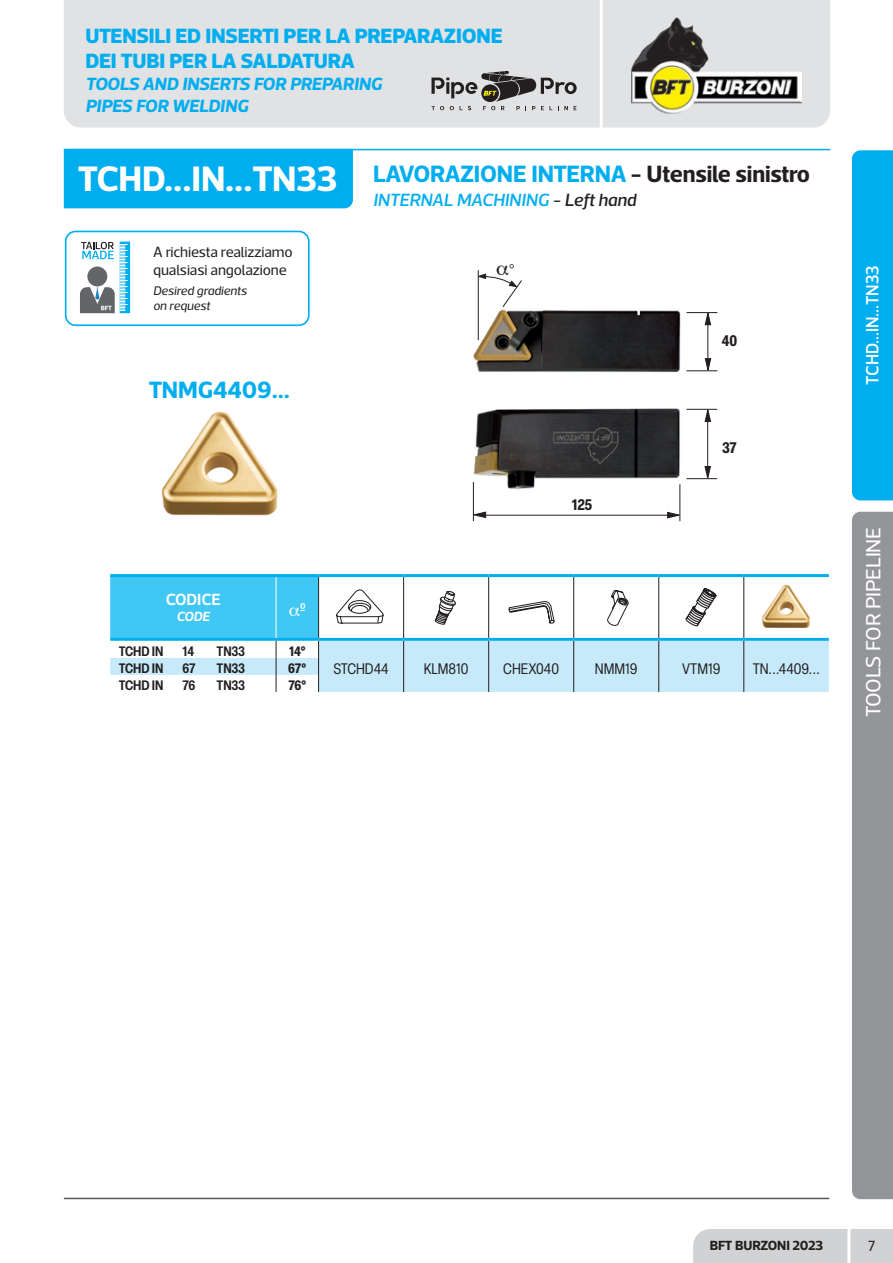
<style>
.page{position:relative;width:893px;height:1263px;background:#fff}
.page>*{position:absolute;margin:0;border:0;box-sizing:border-box;transform-origin:0 0}
.t1{font:700 36px "Acto";letter-spacing:-.015em;color:#fff}
.t2{font:700 24px "Acto";letter-spacing:-.01em;color:#00aeef}
.t3{font:800 21px/25.2px "Acto";letter-spacing:-.01em;color:#00aeef}
.t4{font:21px "Acto";letter-spacing:-.01em;color:#fff}
.t5{font:italic 700 18px/21.6px "Acto";letter-spacing:-.01em;color:#00aeef}
.t6{font:italic 500 18px "Acto";letter-spacing:-.01em;color:#00aeef}
.t7{font:500 18px "Acto";letter-spacing:-.01em;color:#fff;scale:.95 1}
.t8{font:condensed 18px "Elza";color:#fff}
.t9{font:600 16.5px "Acto";letter-spacing:-.01em;color:#fff}
.t10{font:700 condensed 15.15px "Elza";letter-spacing:-.005em;color:#231f20}
.t11{font:15px/18px "Acto";letter-spacing:-.01em;color:#231f20}
.t12{font:condensed 15px "Elza";color:#231f20}
.t13{font:600 condensed 13.5px "Elza";color:#231f20}
.t14{font:700 13.5px "Acto";letter-spacing:-.01em;color:#231f20}
.t15{font:700 condensed 13.5px "Elza";color:#231f20}
.t16{font:italic 600 13.5px "Acto";color:#fff}
.t17{font:italic 12.75px/15.3px "Acto";letter-spacing:-.01em;color:#231f20}
.s1{color:#231f20}
</style>
<div class="page">
<div style="left:693px;top:1229px;width:200px;height:34px;background:#d1d2d4"></div>
<hr style="left:847px;top:1217px;width:3px;height:46px;background:#fff">
<div style="left:64px;top:0;width:766px;height:128px;background:#e1e2e4"></div>
<hr style="left:600px;top:0;width:3px;height:129px;background:#fff">
<img style="left:632px;top:17px;width:170px;height:96px">
<div style="left:852px;top:150px;width:41px;height:350px;background:#00aeef"></div>
<div style="left:852px;top:512px;width:41px;height:687px;background:#939598"></div>
<hr style="left:110px;top:574px;width:166px;height:3px;background:#00aeef">
<hr style="left:276px;top:574px;width:43px;height:3px;background:#00aeef">
<hr style="left:319px;top:574px;width:85px;height:3px;background:#00aeef">
<hr style="left:404px;top:574px;width:85px;height:3px;background:#00aeef">
<hr style="left:489px;top:574px;width:85px;height:3px;background:#00aeef">
<hr style="left:574px;top:574px;width:85px;height:3px;background:#00aeef">
<hr style="left:659px;top:574px;width:85px;height:3px;background:#00aeef">
<hr style="left:744px;top:574px;width:85px;height:3px;background:#00aeef">
<hr style="left:65px;top:149px;width:765px;height:1px;background:#00aeef">
<hr style="left:64px;top:1198px;width:765px;height:1px;background:#57585a">
<svg style="left:431px;top:71px;width:146px;height:39px;background:#a7a6a7"></svg>
<div style="left:120px;top:242px;width:10px;height:71px;background:#00aeef"></div>
<svg style="left:80px;top:242px;width:48px;height:71px"></svg>
<div style="left:65px;top:231px;width:245px;height:95px;border:2px solid #00aeef;border-radius:10px"></div>
<img style="left:161px;top:411px;width:117px;height:105px">
<hr style="left:686px;top:409px;width:31px;height:1px;background:#231f20">
<img style="left:474px;top:409px;width:207px;height:84px">
<hr style="left:473px;top:482px;width:1px;height:39px;background:#231f20">
<hr style="left:679px;top:484px;width:1px;height:37px;background:#231f20">
<svg style="left:667px;top:512px;width:13px;height:6px"></svg>
<svg style="left:473px;top:511px;width:13px;height:7px"></svg>
<hr style="left:707px;top:411px;width:1px;height:63px;background:#231f20">
<hr style="left:686px;top:478px;width:31px;height:1px;background:#231f20">
<svg style="left:704px;top:409px;width:7px;height:13px"></svg>
<svg style="left:704px;top:466px;width:7px;height:13px"></svg>
<hr style="left:686px;top:370px;width:31px;height:1px;background:#231f20">
<hr style="left:707px;top:317px;width:1px;height:47px;background:#231f20">
<hr style="left:686px;top:312px;width:31px;height:1px;background:#231f20">
<svg style="left:705px;top:358px;width:6px;height:13px"></svg>
<svg style="left:704px;top:312px;width:7px;height:13px"></svg>
<img style="left:473px;top:306px;width:208px;height:67px">
<hr style="left:483px;top:515px;width:187px;height:1px;background:#231f20">
<div style="left:64px;top:149px;width:289px;height:59px;background:#00aeef"></div>
<svg style="left:110px;top:576px;width:719px;height:116px"></svg>
<svg style="left:478px;top:270px;width:45px;height:38px"></svg>
<p class="t3" style="left:85px;top:23px;width:419px">UTENSILI ED INSERTI PER LA PREPARAZIONE<br>DEI TUBI PER LA SALDATURA</p>
<p class="t5" style="left:85px;top:73px;width:298px">TOOLS AND INSERTS FOR PREPARING<br>PIPES FOR WELDING</p>
<h1 class="t1" style="left:78px;top:157px;width:261px">TCHD...IN...TN33</h1>
<p class="t11" style="left:153px;top:243px;width:141px">A richiesta realizziamo qualsiasi angolazione</p>
<p class="t17" style="left:153px;top:283px;width:95px">Desired gradients on request</p>
<p class="t2" style="left:149px;top:375px;width:143px">TNMG4409...</p>
<p class="t9" style="left:166px;top:589px;width:56px">CODICE</p>
<p class="t16" style="left:176px;top:608px;width:35px">CODE</p>
<p class="t8" style="left:300px;top:598px;width:7px">º</p>
<p class="t2" style="left:373px;top:159px;width:438px">LAVORAZIONE INTERNA <span class="s1">- Utensile sinistro</span></p>
<p class="t6" style="left:373px;top:189px;width:265px">INTERNAL MACHINING <span class="s1">- Left hand</span></p>
<p class="t10" style="left:722px;top:330px;width:17px">40</p>
<p class="t10" style="left:572px;top:494px;width:22px">125</p>
<p class="t10" style="left:722px;top:437px;width:16px">37</p>
<p class="t13" style="left:119px;top:642px;width:46px">TCHD IN</p>
<p class="t13" style="left:182px;top:642px;width:13px">14</p>
<p class="t13" style="left:217px;top:642px;width:30px">TN33</p>
<p class="t15" style="left:289px;top:641px;width:18px">14°</p>
<p class="t13" style="left:119px;top:659px;width:46px">TCHD IN</p>
<p class="t13" style="left:182px;top:659px;width:14px">67</p>
<p class="t13" style="left:217px;top:659px;width:30px">TN33</p>
<p class="t15" style="left:288px;top:658px;width:20px">67°</p>
<p class="t12" style="left:333px;top:658px;width:57px">STCHD44</p>
<p class="t12" style="left:424px;top:658px;width:46px">KLM810</p>
<p class="t12" style="left:503px;top:658px;width:57px">CHEX040</p>
<p class="t12" style="left:595px;top:658px;width:44px">NMM19</p>
<p class="t12" style="left:682px;top:658px;width:40px">VTM19</p>
<p class="t12" style="left:753px;top:658px;width:69px">TN...4409...</p>
<p class="t13" style="left:119px;top:676px;width:46px">TCHD IN</p>
<p class="t13" style="left:182px;top:676px;width:14px">76</p>
<p class="t13" style="left:217px;top:676px;width:30px">TN33</p>
<p class="t15" style="left:288px;top:675px;width:19px">76°</p>
<p class="t7" style="left:862px;top:385px;width:128px;rotate:-90deg">TCHD...IN...TN33</p>
<p class="t4" style="left:861px;top:717px;width:192px;rotate:-90deg">TOOLS FOR PIPELINE</p>
<p class="t14" style="left:710px;top:1237px;width:115px">BFT BURZONI 2023</p>
<p class="t11" style="left:868px;top:1237px;width:9px">7</p>
</div>
